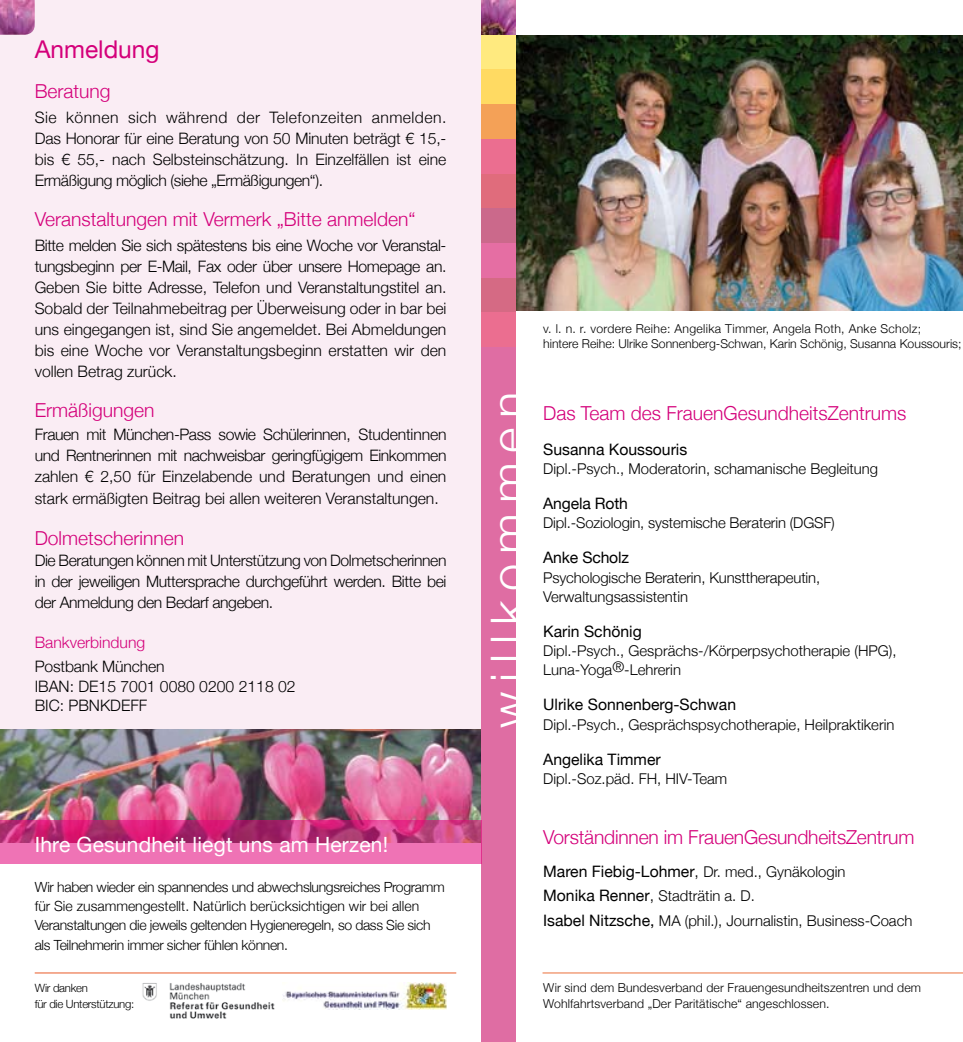
<style>
.page{position:relative;width:963px;height:1042px;background:#fff}
.page>*{position:absolute;margin:0;border:0;box-sizing:border-box;transform-origin:0 0}
.t1{font:300 49px "Helvetica Neue";letter-spacing:.2em;color:#fff}
.t2{font:24.5px "Helvetica Neue";color:#d4007a}
.t3{font:21px "Helvetica Neue";letter-spacing:.01em;color:#fff}
.t4{font:300 19.25px "Helvetica Neue";color:#d4007a}
.t5{font:300 15.75px/21px "Helvetica Neue";color:#000;text-align:justify}
.t6{font:15.75px "Helvetica Neue";color:#000}
.t7{font:300 15.75px "Helvetica Neue";color:#d4007a}
.t8{font:300 14.88px/19.2px "Helvetica Neue";color:#000}
.t9{font:300 14px/19.2px "Helvetica Neue";letter-spacing:-.025em;color:#000}
.t10{font:300 12.25px/15.8px "Helvetica Neue";letter-spacing:.01em;color:#000}
.t11{font:300 11.38px/15.8px "Helvetica Neue";letter-spacing:-.025em;color:#000}
.s1{font-weight:400;font-size:15.75px}
.s2{font-size:15.75px}
</style>
<div class="page">
<img style="left:0;top:728px;width:481px;height:92px">
<div style="left:0;top:0;width:481px;height:728px;background:#faedf4"></div>
<img style="left:0;top:0;width:35px;height:35px">
<img style="left:516px;top:36px;width:446px;height:274px">
<img style="left:142px;top:983px;width:133px;height:36px">
<hr style="left:543px;top:972px;width:420px;height:1px;background:#eb6f3a">
<img style="left:283px;top:982px;width:164px;height:28px">
<hr style="left:35px;top:972px;width:421px;height:1px;background:#e95a28">
<div style="left:481px;top:35px;width:35px;height:34px;background:#ffea7f"></div>
<div style="left:481px;top:69px;width:35px;height:35px;background:#ffda62"></div>
<div style="left:481px;top:104px;width:35px;height:35px;background:#f4a157"></div>
<div style="left:481px;top:139px;width:35px;height:35px;background:#eb6e90"></div>
<div style="left:481px;top:174px;width:35px;height:34px;background:#e06c7c"></div>
<div style="left:481px;top:208px;width:35px;height:35px;background:#cb698b"></div>
<div style="left:481px;top:243px;width:35px;height:35px;background:#e56ea3"></div>
<div style="left:481px;top:278px;width:35px;height:35px;background:#d56a84"></div>
<div style="left:481px;top:313px;width:35px;height:34px;background:#eb6e90"></div>
<div style="left:481px;top:347px;width:35px;height:695px;background:#df6da3"></div>
<img style="left:481px;top:0;width:35px;height:35px">
<svg style="left:0;top:820px;width:481px;height:44px;background:#d54e93"></svg>
<h2 class="t2" style="left:35px;top:35px;width:126px">Anmeldung</h2>
<p class="t4" style="left:35px;top:80px;width:77px">Beratung</p>
<p class="t5" style="left:35px;top:106px;width:413px">Sie können sich während der Telefonzeiten anmelden.<br>Das Honorar für eine Beratung von 50 Minuten beträgt € 15,- bis € 55,- nach Selbsteinschätzung. In Einzelfällen ist eine Ermäßigung möglich (siehe „Ermäßigungen“).</p>
<p class="t4" style="left:35px;top:207px;width:382px">Veranstaltungen mit Vermerk „Bitte anmelden“</p>
<p class="t5" style="left:35px;top:234px;width:413px">Bitte melden Sie sich spätestens bis eine Woche vor Veranstal&shy;tungsbeginn per E-Mail, Fax oder über unsere Homepage an.<br>Geben Sie bitte Adresse, Telefon und Veranstaltungstitel an.<br>Sobald der Teilnahmebeitrag per Überweisung oder in bar bei uns eingegangen ist, sind Sie angemeldet. Bei Abmeldungen bis eine Woche vor Veranstaltungsbeginn erstatten wir den vollen Betrag zurück.</p>
<p class="t4" style="left:35px;top:398px;width:121px">Ermäßigungen</p>
<p class="t5" style="left:35px;top:423px;width:413px">Frauen mit München-Pass sowie Schülerinnen, Studentinnen und Rentnerinnen mit nachweisbar geringfügigem Einkommen zahlen € 2,50 für Einzelabende und Beratungen und einen</p>
<p class="t5" style="left:35px;top:488px;width:406px">stark ermäßigten Beitrag bei allen weiteren Veranstaltungen.</p>
<p class="t4" style="left:35px;top:526px;width:151px">Dolmetscherinnen</p>
<p class="t5" style="left:35px;top:549px;width:413px">Die Beratungen können mit Unterstützung von Dolmetscherinnen in der jeweiligen Muttersprache durchgeführt werden. Bitte bei der Anmeldung den Bedarf angeben.</p>
<p class="t7" style="left:35px;top:633px;width:112px">Bankverbindung</p>
<p class="t5" style="left:35px;top:657px;width:262px;line-height:19.2px;text-align:left">Postbank München<br>IBAN: DE15 7001 0080 0200 2118 02<br>BIC: PBNKDEFF</p>
<h3 class="t3" style="left:35px;top:832px;width:355px">Ihre Gesundheit liegt uns am Herzen!</h3>
<p class="t9" style="left:35px;top:877px;width:412px">Wir haben wieder ein spannendes und abwechslungsreiches Programm für Sie zusammengestellt. Natürlich berücksichtigen wir bei allen Veranstaltungen die jeweils geltenden Hygieneregeln, so dass Sie sich als Teilnehmerin immer sicher fühlen können.</p>
<p class="t11" style="left:35px;top:980px;width:101px">Wir danken<br>für die Unterstützung:</p>
<p class="t10" style="left:543px;top:320px;width:420px">v. l. n. r. vordere Reihe: Angelika Timmer, Angela Roth, Anke Scholz;<br>hintere Reihe: Ulrike Sonnenberg-Schwan, Karin Schönig, Susanna Koussouris;</p>
<h1 class="t1" style="left:479px;top:728px;width:338px;rotate:-90deg">willkommen</h1>
<p class="t4" style="left:543px;top:401px;width:365px">Das Team des FrauenGesundheitsZentrums</p>
<p class="t6" style="left:543px;top:440px;width:146px">Susanna Koussouris</p>
<p class="t8" style="left:543px;top:459px;width:337px">Dipl.-Psych., Moderatorin, schamanische Begleitung</p>
<p class="t6" style="left:543px;top:494px;width:86px">Angela Roth</p>
<p class="t8" style="left:543px;top:513px;width:293px">Dipl.-Soziologin, systemische Beraterin (DGSF)</p>
<p class="t6" style="left:543px;top:548px;width:87px">Anke Scholz</p>
<p class="t8" style="left:543px;top:567px;width:278px">Psychologische Beraterin, Kunsttherapeutin,<br>Verwaltungsassistentin</p>
<p class="t6" style="left:543px;top:622px;width:100px">Karin Schönig</p>
<p class="t8" style="left:543px;top:641px;width:355px">Dipl.-Psych., Gesprächs-/Körperpsychotherapie (HPG),<br>Luna-Yoga®-Lehrerin</p>
<p class="t6" style="left:543px;top:695px;width:194px">Ulrike Sonnenberg-Schwan</p>
<p class="t8" style="left:543px;top:714px;width:353px">Dipl.-Psych., Gesprächspsychotherapie, Heilpraktikerin</p>
<p class="t6" style="left:543px;top:750px;width:119px">Angelika Timmer</p>
<p class="t8" style="left:543px;top:769px;width:186px">Dipl.-Soz.päd. FH, HIV-Team</p>
<p class="t4" style="left:543px;top:825px;width:373px">Vorständinnen im FrauenGesundheitsZentrum</p>
<p class="t8" style="left:543px;top:859px;width:371px;line-height:24.5px"><span class="s1">Maren Fiebig-Lohmer</span><span class="s2">,</span> Dr. med., Gynäkologin<br><span class="s1">Monika Renner</span><span class="s2">,</span> Stadträtin a. D.<br><span class="s1">Isabel Nitzsche,</span> MA (phil.), Journalistin, Business-Coach</p>
<p class="t10" style="left:543px;top:980px;width:379px">Wir sind dem Bundesverband der Frauengesundheitszentren und dem<br>Wohlfahrtsverband „Der Paritätische“ angeschlossen.</p>
</div>
